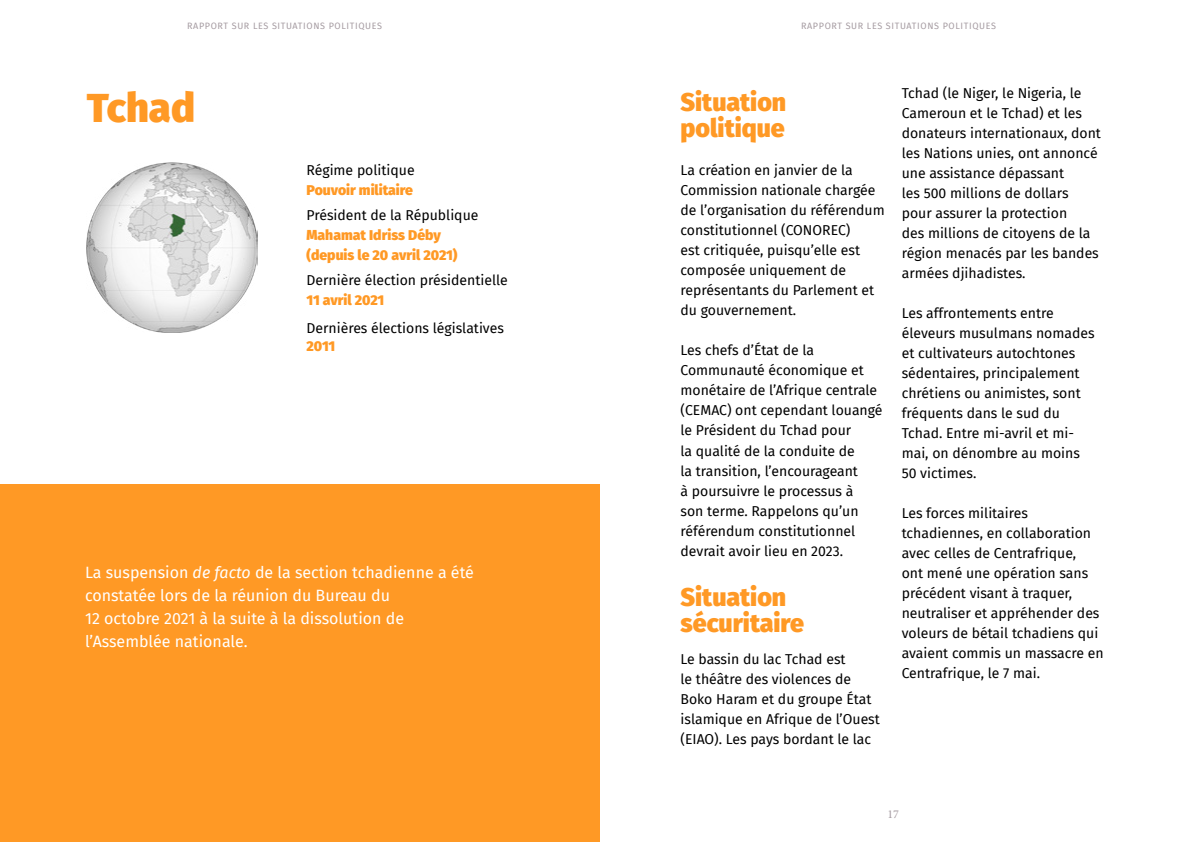
<style>
.page{position:relative;width:1191px;height:842px;background:#fff}
.page>*{position:absolute;margin:0;border:0;box-sizing:border-box;transform-origin:0 0}
.t1{font:900 40px "Fira Sans";color:#ff9925}
.t2{font:900 25px/26px "Fira Sans";color:#ff9925}
.t3{font:16px/23px "Fira Sans";color:#fff}
.t4{font:14px/20px "Fira Sans";color:#000}
.t5{font:900 14px/20px "Fira Sans";color:#ff9925}
.t6{font:12px "Minion Pro";color:#a59ba1}
.t7{font:9px "Fira Sans";letter-spacing:.07em;color:#a59ba1}
.s1{font-style:italic}
</style>
<div class="page">
<img style="left:87px;top:162px;width:171px;height:170px">
<div style="left:0;top:485px;width:599px;height:357px;background:#ff9925"></div>
<p class="t7" style="left:187px;top:19px;width:196px">RAPPORT SUR LES SITUATIONS POLITIQUES</p>
<p class="t7" style="left:801px;top:19px;width:196px">RAPPORT SUR LES SITUATIONS POLITIQUES</p>
<h1 class="t1" style="left:87px;top:73px;width:110px">Tchad</h1>
<p class="t4" style="left:306px;top:160px;width:110px">Régime politique</p>
<p class="t5" style="left:306px;top:179px;width:108px">Pouvoir militaire</p>
<p class="t4" style="left:306px;top:205px;width:173px">Président de la République</p>
<p class="t5" style="left:306px;top:224px;width:152px">Mahamat Idriss Déby (depuis le 20 avril 2021)</p>
<p class="t4" style="left:306px;top:270px;width:203px">Dernière élection présidentielle</p>
<p class="t5" style="left:306px;top:289px;width:79px">11 avril 2021</p>
<p class="t4" style="left:306px;top:318px;width:199px">Dernières élections législatives</p>
<p class="t5" style="left:306px;top:335px;width:30px">2011</p>
<p class="t3" style="left:85px;top:560px;width:390px">La suspension <span class="s1">de facto</span> de la section tchadienne a été constatée lors de la réunion du Bureau du<br>12 octobre 2021 à la suite à la dissolution de l’Assemblée nationale.</p>
<h2 class="t2" style="left:680px;top:86px;width:107px">Situation politique</h2>
<p class="t4" style="left:680px;top:160px;width:206px">La création en janvier de la<br>Commission nationale chargée de l’organisation du référendum constitutionnel (CONOREC)<br>est critiquée, puisqu’elle est composée uniquement de représentants du Parlement et du gouvernement.</p>
<p class="t4" style="left:680px;top:340px;width:203px">Les chefs d’État de la<br>Communauté économique et monétaire de l’Afrique centrale (CEMAC) ont cependant louangé le Président du Tchad pour<br>la qualité de la conduite de<br>la transition, l’encourageant<br>à poursuivre le processus à<br>son terme. Rappelons qu’un référendum constitutionnel devrait avoir lieu en 2023.</p>
<h2 class="t2" style="left:680px;top:582px;width:125px">Situation sécuritaire</h2>
<p class="t4" style="left:680px;top:648px;width:201px">Le bassin du lac Tchad est<br>le théâtre des violences de<br>Boko Haram et du groupe État islamique en Afrique de l’Ouest (EIAO). Les pays bordant le lac</p>
<p class="t4" style="left:901px;top:83px;width:201px">Tchad (le Niger, le Nigeria, le<br>Cameroun et le Tchad) et les donateurs internationaux, dont les Nations unies, ont annoncé une assistance dépassant<br>les 500 millions de dollars pour assurer la protection<br>des millions de citoyens de la région menacés par les bandes armées djihadistes.</p>
<p class="t4" style="left:901px;top:303px;width:194px">Les affrontements entre éleveurs musulmans nomades et cultivateurs autochtones sédentaires, principalement chrétiens ou animistes, sont fréquents dans le sud du<br>Tchad. Entre mi-avril et mi&shy;mai, on dénombre au moins<br>50 victimes.</p>
<p class="t4" style="left:901px;top:503px;width:203px">Les forces militaires tchadiennes, en collaboration avec celles de Centrafrique,<br>ont mené une opération sans précédent visant à traquer, neutraliser et appréhender des voleurs de bétail tchadiens qui avaient commis un massacre en<br>Centrafrique, le 7 mai.</p>
<p class="t6" style="left:887px;top:806px;width:13px">17</p>
</div>
